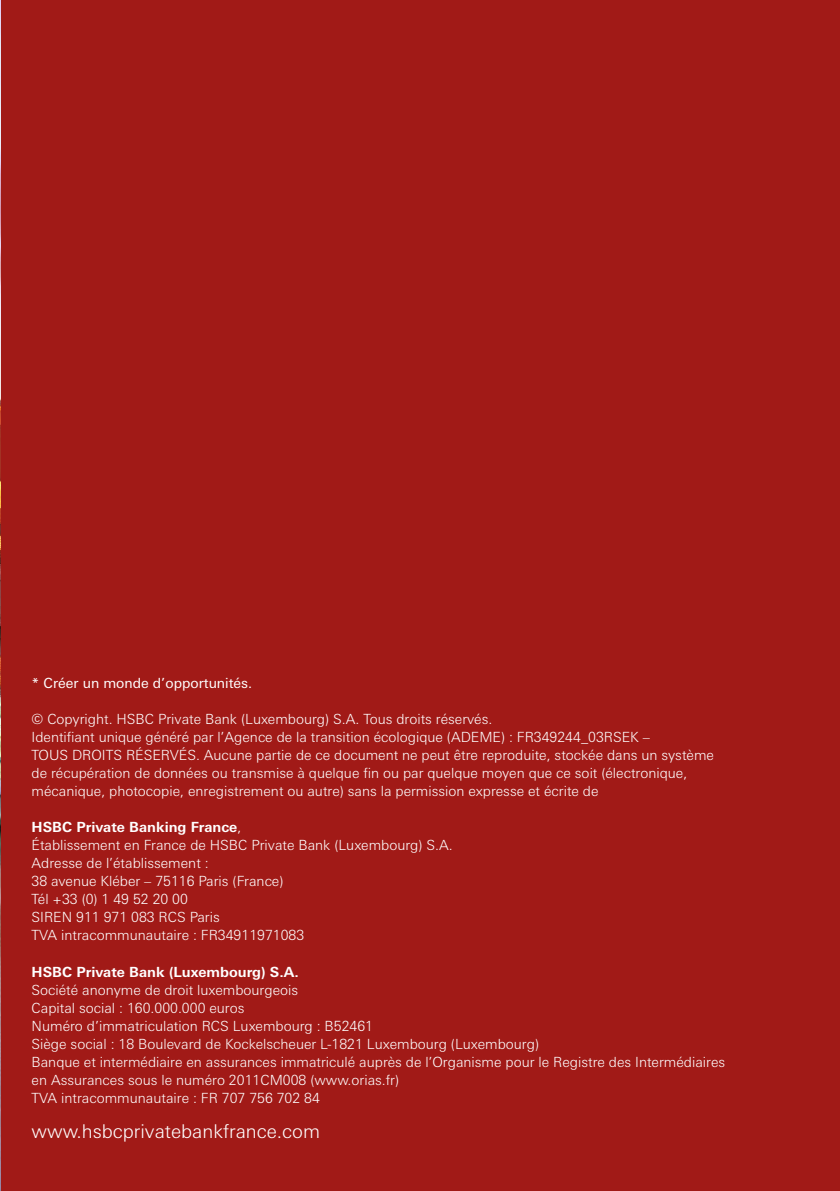
<style>
.page{position:relative;width:840px;height:1191px;background:#fff}
.page>*{position:absolute;margin:0;border:0;box-sizing:border-box;transform-origin:0 0}
.t1{font:300 19px "Univers Nextfor HSBC";color:#fff}
.t2{font:300 14px/18px "Univers Nextfor HSBC";color:#fff}
.t3{font:700 14px "Univers Nextfor HSBC";color:#fff}
.t4{font:14px "Univers Nextfor HSBC";color:#fff}
.s1{font-weight:700}
</style>
<div class="page">
<div style="left:0;top:0;width:839px;height:1191px;background:#a11a17"></div>
<img style="left:0;top:0;width:1px;height:1191px">
<p class="t4" style="left:32px;top:673px;width:222px">* Créer un monde d’opportunités.</p>
<p class="t2" style="left:32px;top:709px;width:683px">© Copyright. HSBC Private Bank (Luxembourg) S.A. Tous droits réservés.<br>Identifiant unique généré par l’Agence de la transition écologique (ADEME) : FR349244_03RSEK –<br>TOUS DROITS RÉSERVÉS. Aucune partie de ce document ne peut être reproduite, stockée dans un système de récupération de données ou transmise à quelque fin ou par quelque moyen que ce soit (électronique, mécanique, photocopie, enregistrement ou autre) sans la permission expresse et écrite de</p>
<p class="t2" style="left:32px;top:817px;width:422px"><span class="s1">HSBC Private Banking France</span>,<br>Établissement en France de HSBC Private Bank (Luxembourg) S.A.<br>Adresse de l’établissement :<br>38 avenue Kléber – 75116 Paris (France)<br>Tél +33 (0) 1 49 52 20 00<br>SIREN 911 971 083 RCS Paris<br>TVA intracommunautaire : FR34911971083</p>
<p class="t3" style="left:32px;top:961px;width:268px">HSBC Private Bank (Luxembourg) S.A.</p>
<p class="t2" style="left:32px;top:979px;width:694px">Société anonyme de droit luxembourgeois<br>Capital social : 160.000.000 euros<br>Numéro d’immatriculation RCS Luxembourg : B52461<br>Siège social : 18 Boulevard de Kockelscheuer L-1821 Luxembourg (Luxembourg)<br>Banque et intermédiaire en assurances immatriculé auprès de l’Organisme pour le Registre des Intermédiaires en Assurances sous le numéro 2011CM008 (www.orias.fr)<br>TVA intracommunautaire : FR 707 756 702 84</p>
<h1 class="t1" style="left:32px;top:1117px;width:290px">www.hsbcprivatebankfrance.com</h1>
</div>
